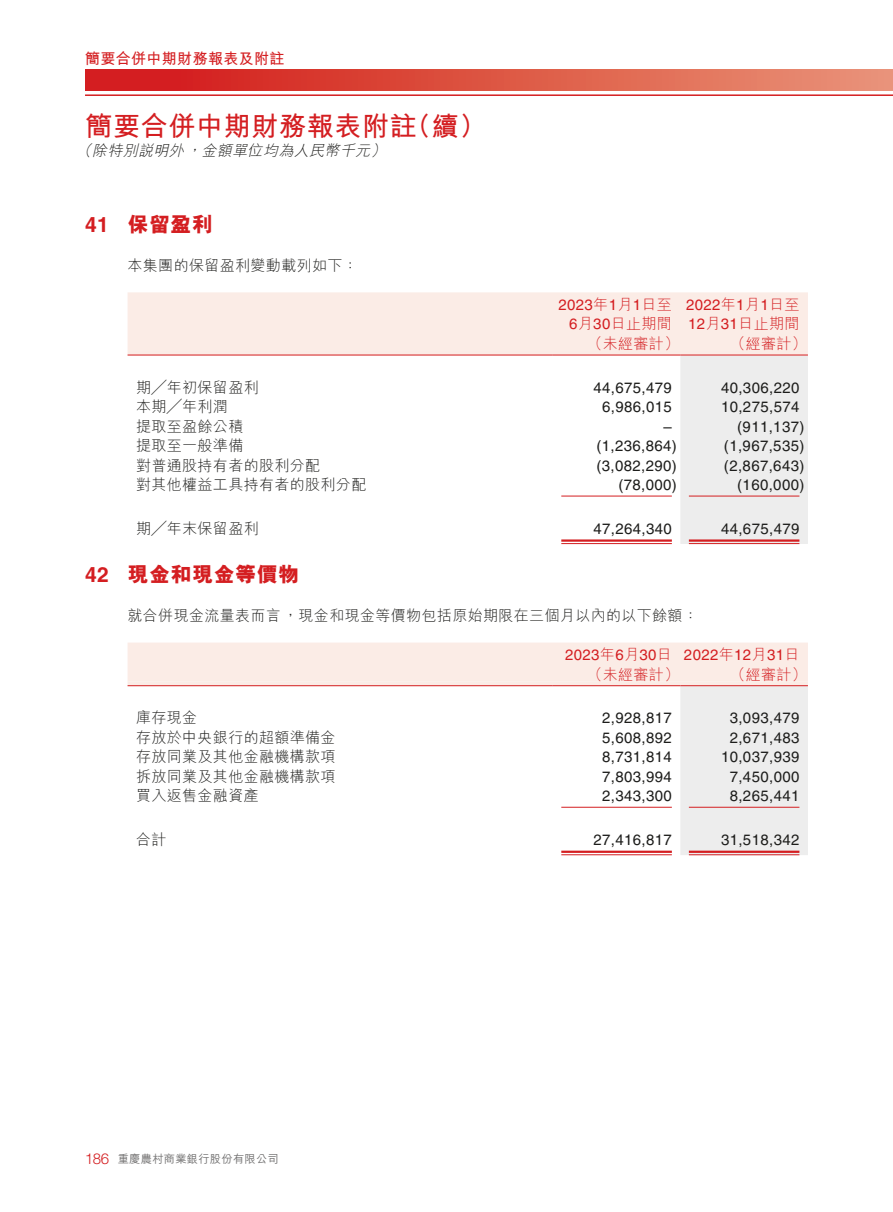
<style>
.page{position:relative;width:893px;height:1212px;background:#fff}
.page>*{position:absolute;margin:0;border:0;box-sizing:border-box;transform-origin:0 0}
.t1{font:27px "M Hei HK Bold E Ten B5 H";letter-spacing:.025em;color:#d41e21}
.t2{font:21px "M Hei HK Xbold E Ten B5 H";letter-spacing:.025em;color:#d41e21}
.t3{font:15px "Helvetica LT Std";letter-spacing:.025em;color:#1d1d1b}
.t4{font:15px "M Hei HK Light E Ten B5 H";letter-spacing:.025em;color:#1d1d1b}
.t5{font:15px "Helvetica LT Std";letter-spacing:.025em;color:#d41e21}
.t6{font:15px "M Hei HK Light E Ten B5 H";letter-spacing:.025em;color:#d41e21}
.t7{font:italic 15px "M Hei HK Light E Ten B5 H";color:#1d1d1b}
.t8{font:15px "M Hei HK Bold E Ten B5 H";letter-spacing:.025em;color:#d41e21}
.t9{font:11.25px "M Hei HK Medium E Ten B5 H";letter-spacing:.025em;color:#706f6f}
.s1{font-family:"Helvetica LT Std";font-weight:700}
.s2{font-family:"M Hei HK Light E Ten B5 H"}
.s3{font-family:"Helvetica LT Std"}
.s4{font-family:"Helvetica Neue LT Std";font-weight:300;font-size:15px;color:#d41e21}
</style>
<div class="page">
<hr style="left:85px;top:94px;width:808px;height:2px;background:#d41e21">
<div style="left:85px;top:70px;width:808px;height:20px;background:linear-gradient(to right,#d11415,#e99576)"></div>
<svg style="left:128px;top:292px;width:680px;height:252px"></svg>
<hr style="left:128px;top:355px;width:425px;height:1px;background:#d41e21">
<hr style="left:553px;top:355px;width:127px;height:1px;background:#d41e21">
<hr style="left:680px;top:355px;width:128px;height:1px;background:#d41e21">
<hr style="left:561px;top:496px;width:111px;height:1px;background:#d41e21">
<hr style="left:689px;top:496px;width:110px;height:1px;background:#d41e21">
<hr style="left:561px;top:539px;width:111px;height:3px;background:#d41e21">
<hr style="left:561px;top:543px;width:111px;height:1px;background:#d41e21">
<hr style="left:689px;top:539px;width:110px;height:3px;background:#d41e21">
<hr style="left:689px;top:543px;width:110px;height:1px;background:#d41e21">
<svg style="left:128px;top:642px;width:680px;height:213px"></svg>
<hr style="left:128px;top:685px;width:425px;height:1px;background:#d41e21">
<hr style="left:553px;top:685px;width:127px;height:1px;background:#d41e21">
<hr style="left:680px;top:685px;width:128px;height:1px;background:#d41e21">
<hr style="left:561px;top:807px;width:111px;height:1px;background:#d41e21">
<hr style="left:689px;top:807px;width:110px;height:1px;background:#d41e21">
<hr style="left:561px;top:851px;width:111px;height:2px;background:#d41e21">
<hr style="left:561px;top:854px;width:111px;height:1px;background:#d41e21">
<hr style="left:689px;top:851px;width:110px;height:2px;background:#d41e21">
<hr style="left:689px;top:854px;width:110px;height:1px;background:#d41e21">
<p class="t8" style="left:85px;top:53px;width:201px">簡要合併中期財務報表及附註</p>
<h1 class="t1" style="left:85px;top:116px;width:402px">簡要合併中期財務報表附註（續）</h1>
<p class="t7" style="left:77px;top:145px;width:314px">（除特別說明外，金額單位均為人民幣千元）</p>
<h2 class="t2" style="left:85px;top:216px;width:130px"><span class="s1">41</span> 保留盈利</h2>
<p class="t4" style="left:128px;top:260px;width:232px">本集團的保留盈利變動載列如下：</p>
<p class="t5" style="left:558px;top:299px;width:115px">2023<span class="s2">年</span>1<span class="s2">月</span>1<span class="s2">日至</span></p>
<p class="t6" style="left:569px;top:318px;width:104px"><span class="s3">6</span>月<span class="s3">30</span>日止期間</p>
<p class="t5" style="left:686px;top:299px;width:115px">2022<span class="s2">年</span>1<span class="s2">月</span>1<span class="s2">日至</span></p>
<p class="t6" style="left:688px;top:318px;width:113px"><span class="s3">12</span>月<span class="s3">31</span>日止期間</p>
<p class="t6" style="left:587px;top:338px;width:93px">（未經審計）</p>
<p class="t6" style="left:730px;top:338px;width:78px">（經審計）</p>
<p class="t4" style="left:136px;top:381px;width:124px">期╱年初保留盈利</p>
<p class="t3" style="left:593px;top:382px;width:80px">44,675,479</p>
<p class="t3" style="left:721px;top:382px;width:80px">40,306,220</p>
<p class="t4" style="left:136px;top:401px;width:93px">本期╱年利潤</p>
<p class="t3" style="left:602px;top:401px;width:71px">6,986,015</p>
<p class="t3" style="left:721px;top:401px;width:80px">10,275,574</p>
<p class="t4" style="left:136px;top:420px;width:109px">提取至盈餘公積</p>
<p class="t3" style="left:663px;top:421px;width:10px">–</p>
<p class="t3" style="left:737px;top:421px;width:69px">(911,137)</p>
<p class="t4" style="left:136px;top:440px;width:109px">提取至一般準備</p>
<p class="t3" style="left:596px;top:440px;width:82px">(1,236,864)</p>
<p class="t3" style="left:724px;top:440px;width:82px">(1,967,535)</p>
<p class="t4" style="left:136px;top:459px;width:186px">對普通股持有者的股利分配</p>
<p class="t3" style="left:596px;top:460px;width:82px">(3,082,290)</p>
<p class="t3" style="left:724px;top:460px;width:82px">(2,867,643)</p>
<p class="t4" style="left:136px;top:479px;width:232px">對其他權益工具持有者的股利分配</p>
<p class="t3" style="left:618px;top:479px;width:60px">(78,000)</p>
<p class="t3" style="left:737px;top:479px;width:69px">(160,000)</p>
<p class="t4" style="left:136px;top:522px;width:124px">期╱年末保留盈利</p>
<p class="t3" style="left:593px;top:523px;width:80px">47,264,340</p>
<p class="t3" style="left:721px;top:523px;width:80px">44,675,479</p>
<h2 class="t2" style="left:85px;top:566px;width:216px"><span class="s1">42</span> 現金和現金等價物</h2>
<p class="t4" style="left:128px;top:610px;width:572px">就合併現金流量表而言，現金和現金等價物包括原始期限在三個月以內的以下餘額：</p>
<p class="t5" style="left:565px;top:649px;width:236px">2023<span class="s2">年</span>6<span class="s2">月</span>30<span class="s2">日</span> 2022<span class="s2">年</span>12<span class="s2">月</span>31<span class="s2">日</span></p>
<p class="t6" style="left:587px;top:668px;width:93px">（未經審計）</p>
<p class="t6" style="left:730px;top:668px;width:78px">（經審計）</p>
<p class="t4" style="left:136px;top:712px;width:63px">庫存現金</p>
<p class="t3" style="left:602px;top:712px;width:71px">2,928,817</p>
<p class="t3" style="left:730px;top:712px;width:71px">3,093,479</p>
<p class="t4" style="left:136px;top:731px;width:201px">存放於中央銀行的超額準備金</p>
<p class="t3" style="left:602px;top:732px;width:71px">5,608,892</p>
<p class="t3" style="left:730px;top:732px;width:71px">2,671,483</p>
<p class="t4" style="left:136px;top:751px;width:201px">存放同業及其他金融機構款項</p>
<p class="t3" style="left:602px;top:751px;width:71px">8,731,814</p>
<p class="t3" style="left:721px;top:751px;width:80px">10,037,939</p>
<p class="t4" style="left:136px;top:770px;width:201px">拆放同業及其他金融機構款項</p>
<p class="t3" style="left:602px;top:771px;width:71px">7,803,994</p>
<p class="t3" style="left:730px;top:771px;width:71px">7,450,000</p>
<p class="t4" style="left:136px;top:790px;width:124px">買入返售金融資產</p>
<p class="t3" style="left:602px;top:790px;width:71px">2,343,300</p>
<p class="t3" style="left:730px;top:790px;width:71px">8,265,441</p>
<p class="t4" style="left:136px;top:833px;width:32px">合計</p>
<p class="t3" style="left:593px;top:834px;width:80px">27,416,817</p>
<p class="t3" style="left:721px;top:834px;width:80px">31,518,342</p>
<p class="t9" style="left:85px;top:1155px;width:195px"><span class="s4">186</span> 重慶農村商業銀行股份有限公司</p>
</div>
